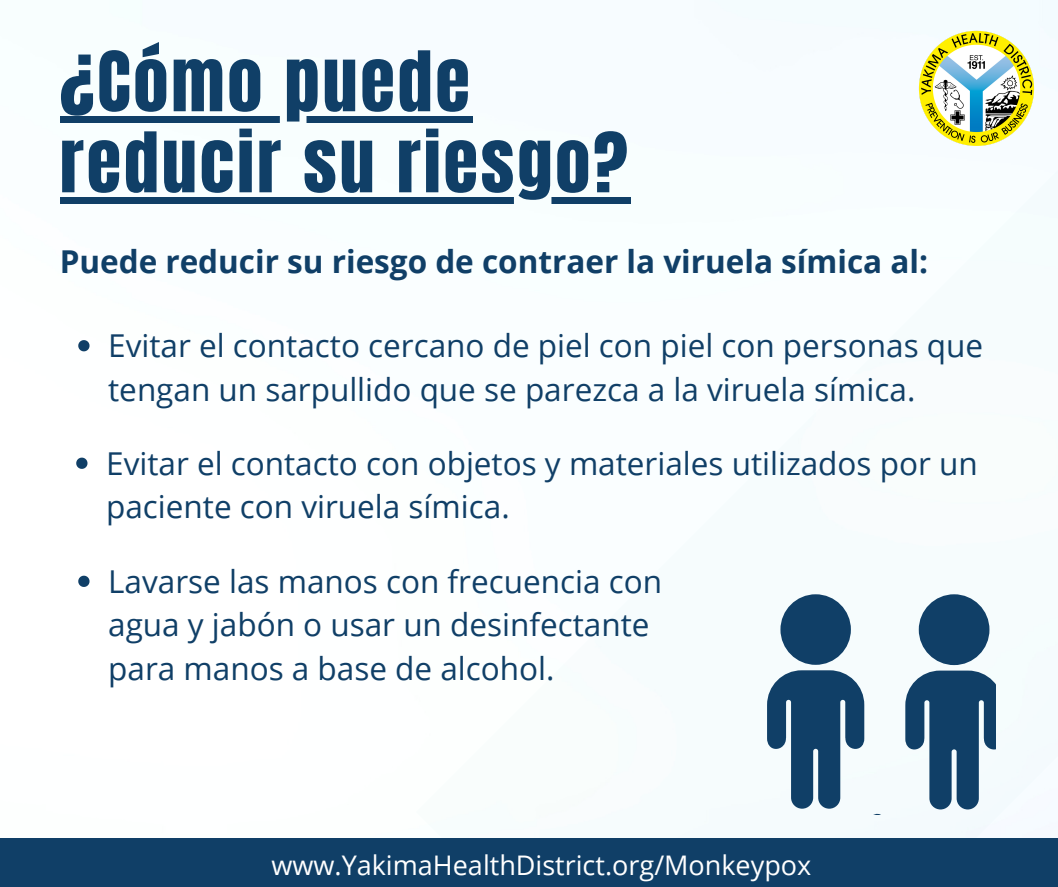
<style>
.page{position:relative;width:1058px;height:887px;background:#fff}
.page>*{position:absolute;margin:0;border:0;box-sizing:border-box;transform-origin:0 0}
.t1{font:70.5px/81px "Anton";letter-spacing:.04em;color:#103f67}
.t2{font:31.5px/43.8px "Open Sans";color:#103f67}
.t3{font:700 31.5px "Open Sans";color:#103f67}
.t4{font:27px "Open Sans";color:#fff}
</style>
<div class="page">
<img style="left:60px;top:0;width:998px;height:584px">
<svg style="left:415px;top:129px;width:643px;height:708px"></svg>
<img style="left:918px;top:31px;width:116px;height:116px">
<div style="left:0;top:837px;width:1058px;height:49px;background:#103f67"></div>
<div style="left:918px;top:594px;width:71px;height:71px;background:#103f67;border-radius:50%"></div>
<div style="left:60px;top:116px;width:412px;height:6px;background:#103f67"></div>
<div style="left:60px;top:197px;width:570px;height:6px;background:#103f67"></div>
<svg style="left:78px;top:340px;width:11px;height:11px"></svg>
<svg style="left:78px;top:575px;width:11px;height:12px"></svg>
<svg style="left:76px;top:457px;width:11px;height:12px"></svg>
<div style="left:780px;top:594px;width:71px;height:70px;background:#103f67;border-radius:50%"></div>
<svg style="left:767px;top:670px;width:228px;height:144px"></svg>
<h1 class="t1" style="left:60px;top:42px;width:569px">¿Cómo puede reducir su riesgo?</h1>
<p class="t3" style="left:60px;top:240px;width:870px">Puede reducir su riesgo de contraer la viruela símica al:</p>
<p class="t2" style="left:108px;top:323px;width:876px">Evitar el contacto cercano de piel con piel con personas que tengan un sarpullido que se parezca a la viruela símica.</p>
<p class="t2" style="left:106px;top:440px;width:873px">Evitar el contacto con objetos y materiales utilizados por un paciente con viruela símica.</p>
<p class="t2" style="left:108px;top:558px;width:555px">Lavarse las manos con frecuencia con agua y jabón o usar un desinfectante para manos a base de alcohol.</p>
<p class="t4" style="left:271px;top:846px;width:541px">www.YakimaHealthDistrict.org/Monkeypox</p>
</div>
